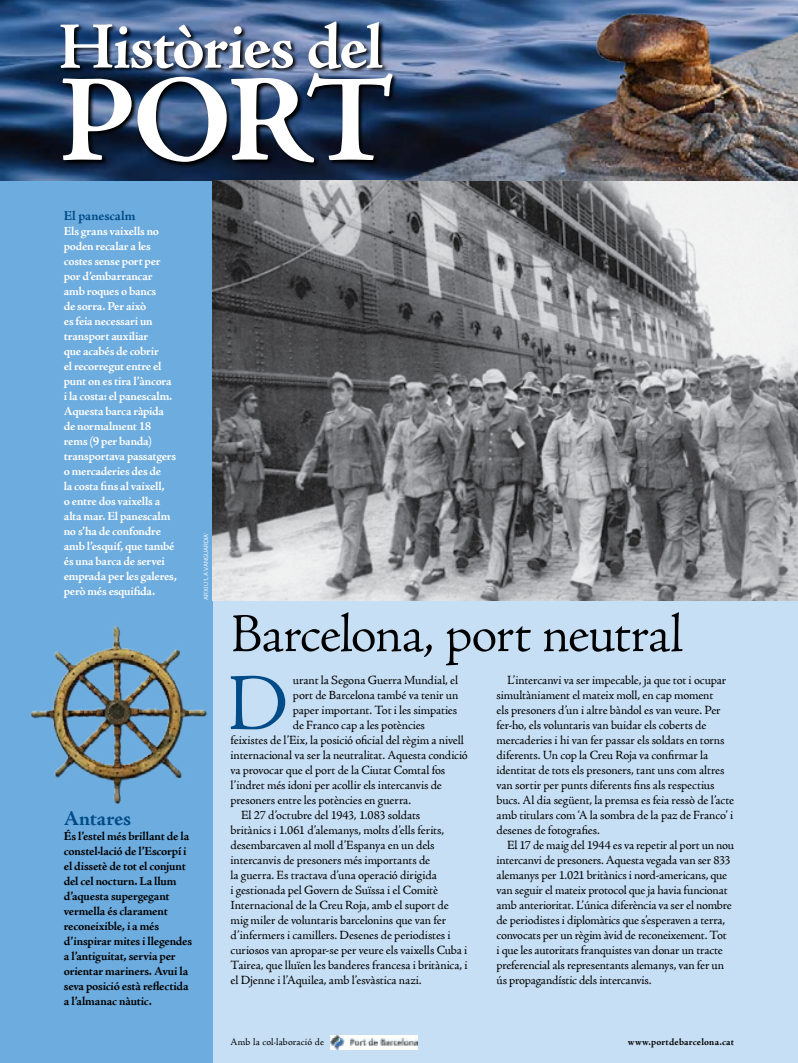
<style>
.page{position:relative;width:798px;height:1063px;background:#fff}
.page>*{position:absolute;margin:0;border:0;box-sizing:border-box;transform-origin:0 0}
.t1{font:700 125px "Adobe Jenson Pro";color:#fff}
.t2{font:300 81.12px "Adobe Jenson Pro";color:#004b88}
.t3{font:700 66.75px "Adobe Jenson Pro";letter-spacing:-.03em;color:#fff}
.t4{font:300 55px "Adobe Jenson Pro";letter-spacing:-.02em;color:#000}
.t5{font:700 21.25px "Adobe Jenson Pro";letter-spacing:-.005em;color:#004b88}
.t6{font:700 13.75px "Adobe Jenson Pro";color:#004b88}
.t7{font:12.5px/15px "Adobe Jenson Pro";letter-spacing:-.01em;color:#000}
.t8{font:700 12.5px/15px "Adobe Jenson Pro";letter-spacing:-.02em;color:#fff}
.t9{font:700 12.5px/15px "Adobe Jenson Pro";letter-spacing:-.015em;color:#000}
.t10{font:700 10px "Adobe Jenson Pro";letter-spacing:.015em;color:#000}
.t11{font:10px "Adobe Jenson Pro";letter-spacing:.015em;color:#000}
.t12{font:6.25px "Prelo";color:#fff}
</style>
<div class="page">
<div style="left:0;top:0;width:797px;height:1063px;background:#c7dff4"></div>
<div style="left:0;top:0;width:213px;height:1063px;background:#6dacde"></div>
<img style="left:0;top:0;width:401px;height:180px">
<img style="left:213px;top:180px;width:584px;height:420px">
<img style="left:401px;top:0;width:396px;height:180px">
<svg style="left:60px;top:21px;width:337px;height:147px;background:#23334d"></svg>
<img style="left:31px;top:626px;width:176px;height:178px">
<img style="left:330px;top:1035px;width:87px;height:15px">
<h3 class="t3" style="left:58px;top:9px;width:326px">Històries del</h3>
<h1 class="t1" style="left:59px;top:49px;width:337px">PORT</h1>
<p class="t6" style="left:64px;top:208px;width:73px">El panescalm</p>
<p class="t8" style="left:64px;top:224px;width:114px">Els grans vaixells no poden recalar a les costes sense port per por d’embarrancar amb roques o bancs<br>de sorra. Per això<br>es feia necessari un transport auxiliar<br>que acabés de cobrir<br>el recorregut entre el punt on es tira l’àncora i la costa: el panescalm.<br>Aquesta barca ràpida de normalment 18 rems (9 per banda) transportava passatgers o mercaderies des de<br>la costa fins al vaixell,<br>o entre dos vaixells a alta mar. El panescalm no s’ha de confondre amb l’esquif, que també és una barca de servei emprada per les galeres, però més esquifida.</p>
<p class="t12" style="left:202px;top:600px;width:68px;rotate:-90deg">ARXIU ‘LA VANGUARDIA’</p>
<h3 class="t5" style="left:64px;top:807px;width:69px">Antares</h3>
<p class="t9" style="left:64px;top:829px;width:130px">És l’estel més brillant de la constel·lació de l’Escorpí i el dissetè de tot el conjunt del cel nocturn. La llum d’aquesta supergegant vermella és clarament reconeixible, i a més d’inspirar mites i llegendes a l’antiguitat, servia per orientar mariners. Avui la seva posició està reflectida a l’almanac nàutic.</p>
<h3 class="t4" style="left:230px;top:603px;width:454px">Barcelona, port neutral</h3>
<h2 class="t2" style="left:226px;top:658px;width:64px">D</h2>
<p class="t7" style="left:293px;top:673px;width:167px">urant la Segona Guerra Mundial, el</p>
<p class="t7" style="left:496px;top:673px;width:239px;text-indent:11px">L’intercanvi va ser impecable, ja que tot i ocupar simultàniament el mateix moll, en cap moment<br>els presoners d’un i altre bàndol es van veure. Per fer-ho, els voluntaris van buidar els coberts de mercaderies i hi van fer passar els soldats en torns diferents. Un cop la Creu Roja va confirmar la identitat de tots els presoners, tant uns com altres van sortir per punts diferents fins als respectius bucs. Al dia següent, la premsa es feia ressò de l’acte amb titulars com ‘A la sombra de la paz de Franco’ i desenes de fotografies.</p>
<p class="t7" style="left:496px;top:838px;width:239px;text-indent:11px">El 17 de maig del 1944 es va repetir al port un nou intercanvi de presoners. Aquesta vegada van ser 833 alemanys per 1.021 britànics i nord-americans, que van seguir el mateix protocol que ja havia funcionat amb anterioritat. L’única diferència va ser el nombre de periodistes i diplomàtics que s’esperaven a terra, convocats per un règim àvid de reconeixement. Tot<br>i que les autoritats franquistes van donar un tracte preferencial als representants alemanys, van fer un ús propagandístic dels intercanvis.</p>
<p class="t7" style="left:293px;top:688px;width:167px">port de Barcelona també va tenir un</p>
<p class="t7" style="left:293px;top:703px;width:166px">paper important. Tot i les simpaties</p>
<p class="t7" style="left:293px;top:718px;width:133px">de Franco cap a les potències</p>
<p class="t7" style="left:230px;top:733px;width:235px">feixistes de l’Eix, la posició oficial del règim a nivell</p>
<p class="t7" style="left:230px;top:748px;width:239px">internacional va ser la neutralitat. Aquesta condició</p>
<p class="t7" style="left:230px;top:763px;width:216px">va provocar que el port de la Ciutat Comtal fos</p>
<p class="t7" style="left:230px;top:778px;width:213px">l’indret més idoni per acollir els intercanvis de</p>
<p class="t7" style="left:230px;top:793px;width:182px">presoners entre les potències en guerra.</p>
<p class="t7" style="left:241px;top:808px;width:181px">El 27 d’octubre del 1943, 1.083 soldats</p>
<p class="t7" style="left:230px;top:823px;width:215px">britànics i 1.061 d’alemanys, molts d’ells ferits,</p>
<p class="t7" style="left:230px;top:838px;width:205px">desembarcaven al moll d’Espanya en un dels</p>
<p class="t7" style="left:230px;top:853px;width:201px">intercanvis de presoners més importants de</p>
<p class="t7" style="left:230px;top:868px;width:208px">la guerra. Es tractava d’una operació dirigida</p>
<p class="t7" style="left:230px;top:883px;width:209px">i gestionada pel Govern de Suïssa i el Comitè</p>
<p class="t7" style="left:230px;top:898px;width:219px">Internacional de la Creu Roja, amb el suport de</p>
<p class="t7" style="left:230px;top:913px;width:217px">mig miler de voluntaris barcelonins que van fer</p>
<p class="t7" style="left:230px;top:928px;width:221px">d’infermers i camillers. Desenes de periodistes i</p>
<p class="t7" style="left:230px;top:943px;width:238px">curiosos van apropar-se per veure els vaixells Cuba i</p>
<p class="t7" style="left:230px;top:958px;width:238px">Tairea, que lluïen les banderes francesa i britànica, i</p>
<p class="t7" style="left:230px;top:973px;width:192px">el Djenne i l’Aquilea, amb l’esvàstica nazi.</p>
<p class="t11" style="left:230px;top:1036px;width:95px">Amb la col·laboració de</p>
<p class="t10" style="left:627px;top:1036px;width:108px">www.portdebarcelona.cat</p>
</div>
